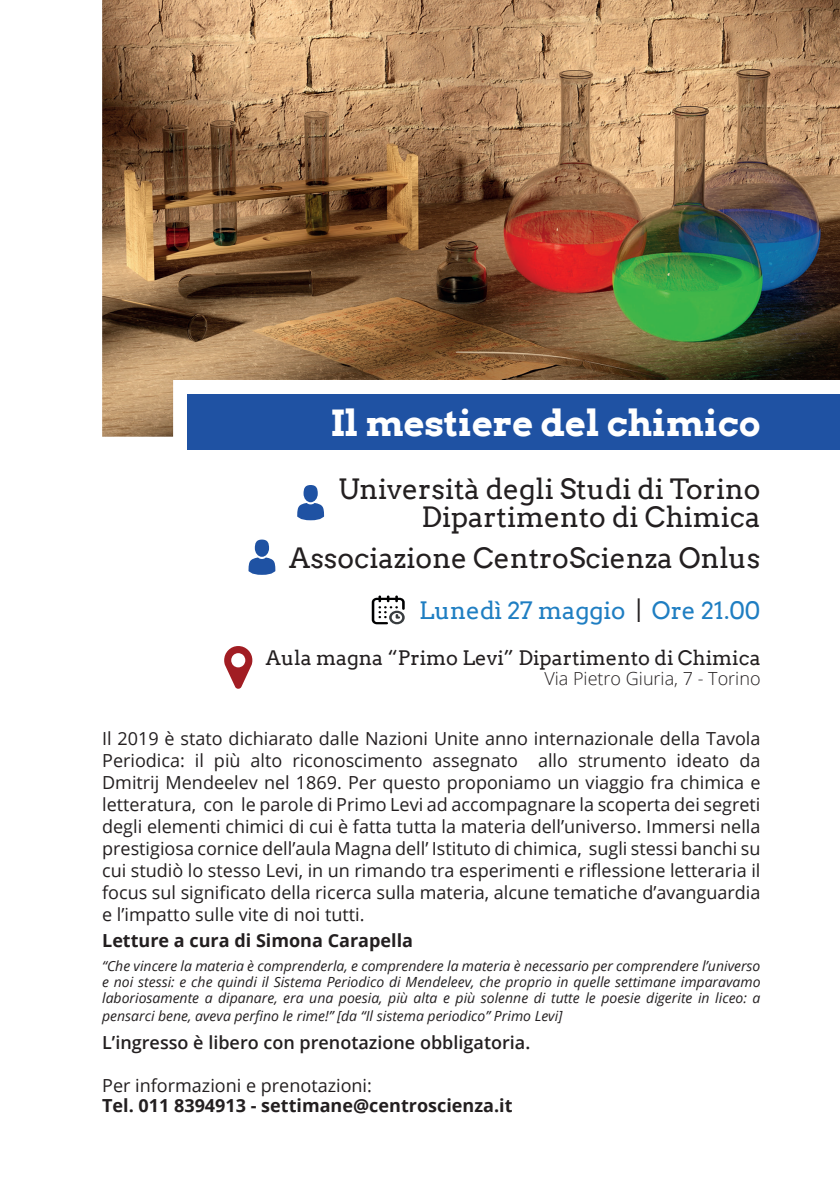
<style>
.page{position:relative;width:840px;height:1191px;background:#fff}
.page>*{position:absolute;margin:0;border:0;box-sizing:border-box;transform-origin:0 0}
.t1{font:700 36px "Arvo";color:#fff}
.t2{font:28px/28px "Arvo";color:#231f20;text-align:right}
.t3{font:24px "Arvo";color:#1f7ec2}
.t4{font:20px "Arvo";color:#231f20}
.t5{font:18px/22px "Open Sans";color:#231f20;text-align:justify}
.t6{font:700 18px "Open Sans";color:#231f20}
.t7{font:600 18px "Open Sans";color:#231f20}
.t8{font:300 18px "Open Sans";color:#231f20}
.t9{font:italic 14px/16px "Open Sans";color:#231f20;text-align:justify}
.s1{color:#231f20}
</style>
<div class="page">
<img style="left:102px;top:0;width:737px;height:437px">
<div style="left:187px;top:394px;width:652px;height:56px;background:#1f52a3"></div>
<svg style="left:371px;top:595px;width:33px;height:29px"></svg>
<div style="left:303px;top:485px;width:14px;height:17px;background:#1f52a3;border-radius:50%"></div>
<svg style="left:297px;top:503px;width:27px;height:17px"></svg>
<div style="left:255px;top:539px;width:14px;height:18px;background:#1f52a3;border-radius:50%"></div>
<svg style="left:248px;top:557px;width:27px;height:18px"></svg>
<svg style="left:224px;top:646px;width:28px;height:43px"></svg>
<h1 class="t1" style="left:330px;top:400px;width:431px">Il mestiere del chimico</h1>
<h2 class="t2" style="left:338px;top:475px;width:423px">Università degli Studi di Torino<br>Dipartimento di Chimica</h2>
<h2 class="t2" style="left:289px;top:544px;width:472px">Associazione CentroScienza Onlus</h2>
<h3 class="t3" style="left:419px;top:596px;width:342px">Lunedì 27 maggio <span class="s1">|</span> Ore 21.00</h3>
<p class="t4" style="left:266px;top:645px;width:496px">Aula magna “Primo Levi” Dipartimento di Chimica</p>
<p class="t8" style="left:544px;top:666px;width:217px">Via Pietro Giuria, 7 - Torino</p>
<p class="t5" style="left:102px;top:727px;width:659px">Il 2019 è stato dichiarato dalle Nazioni Unite anno internazionale della Tavola Periodica: il più alto riconoscimento assegnato allo strumento ideato da Dmitrij Mendeelev nel 1869. Per questo proponiamo un viaggio fra chimica e letteratura, con le parole di Primo Levi ad accompagnare la scoperta dei segreti degli elementi chimici di cui è fatta tutta la materia dell’universo. Immersi nella prestigiosa cornice dell’aula Magna dell’ Istituto di chimica, sugli stessi banchi su cui studiò lo stesso Levi, in un rimando tra esperimenti e riflessione letteraria il focus sul significato della ricerca sulla materia, alcune tematiche d’avanguardia e l’impatto sulle vite di noi tutti.</p>
<p class="t6" style="left:102px;top:928px;width:312px">Letture a cura di Simona Carapella</p>
<p class="t9" style="left:102px;top:957px;width:659px">“Che vincere la materia è comprenderla, e comprendere la materia è necessario per comprendere l’universo e noi stessi: e che quindi il Sistema Periodico di Mendeleev, che proprio in quelle settimane imparavamo laboriosamente a dipanare, era una poesia, più alta e più solenne di tutte le poesie digerite in liceo: a</p>
<p class="t9" style="left:102px;top:1007px;width:461px">pensarci bene, aveva perfino le rime!” [da “Il sistema periodico” Primo Levi]</p>
<p class="t7" style="left:102px;top:1030px;width:429px">L’ingresso è libero con prenotazione obbligatoria.</p>
<p class="t5" style="left:102px;top:1073px;width:271px">Per informazioni e prenotazioni:</p>
<p class="t6" style="left:102px;top:1092px;width:411px">Tel. 011 8394913 - settimane@centroscienza.it</p>
</div>
